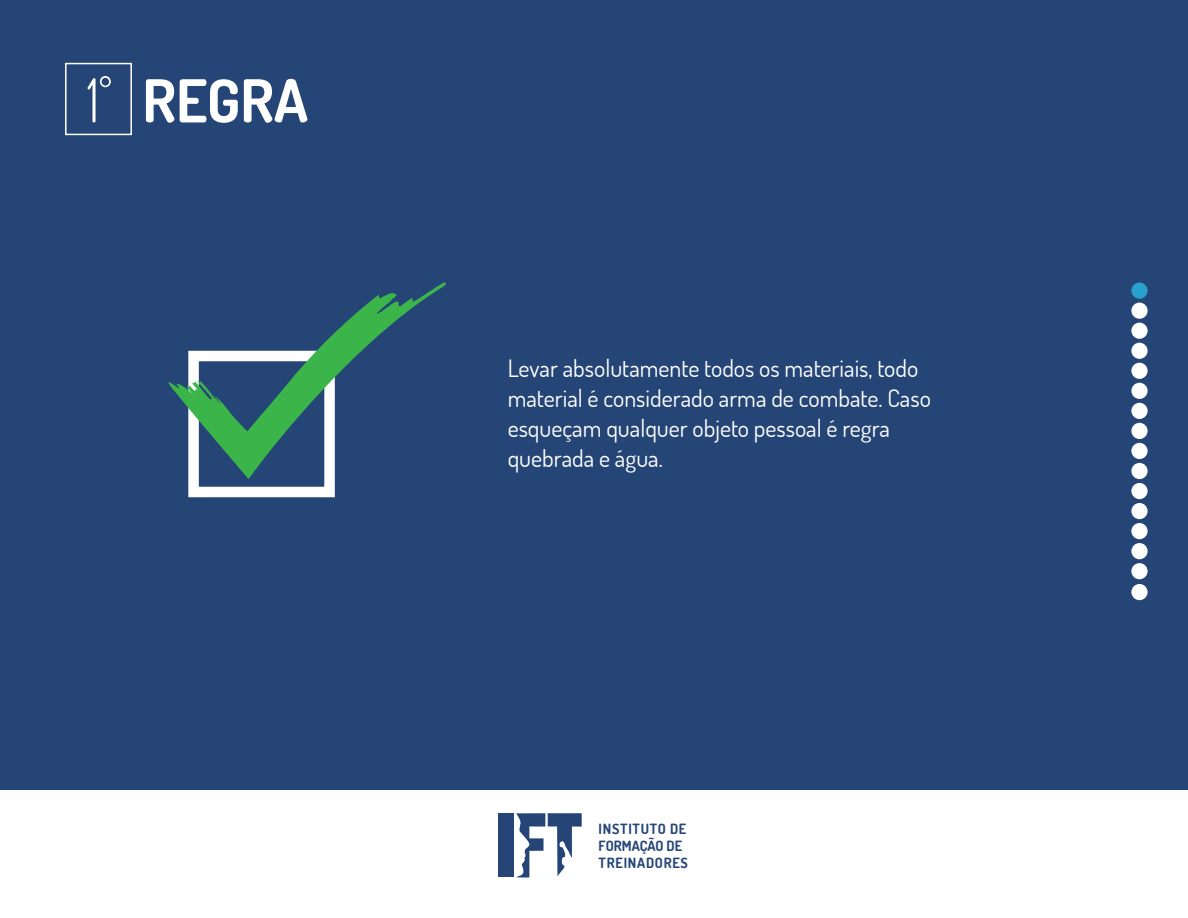
<style>
.page{position:relative;width:1188px;height:918px;background:#fff}
.page>*{position:absolute;margin:0;border:0;box-sizing:border-box;transform-origin:0 0}
.t1{font:700 59.1px "Dosis";color:#fff}
.t2{font:24px/30px "Dosis";color:#fff}
.t3{font:700 14.1px/17px "Dosis";letter-spacing:.05em;color:#244576}
.s1{font-weight:300;font-size:60.45px}
</style>
<div class="page">
<div style="left:0;top:0;width:1188px;height:789px;background:#244576"></div>
<div style="left:498px;top:813px;width:15px;height:64px;background:#244576"></div>
<svg style="left:516px;top:813px;width:66px;height:65px"></svg>
<div style="left:1131px;top:283px;width:17px;height:16px;background:#2aa0cd;border-radius:50%"></div>
<div style="left:1131px;top:303px;width:17px;height:16px;background:#fff;border-radius:50%"></div>
<div style="left:1131px;top:323px;width:17px;height:16px;background:#fff;border-radius:50%"></div>
<div style="left:1131px;top:343px;width:17px;height:16px;background:#fff;border-radius:50%"></div>
<div style="left:1131px;top:363px;width:17px;height:16px;background:#fff;border-radius:50%"></div>
<div style="left:1131px;top:383px;width:17px;height:16px;background:#fff;border-radius:50%"></div>
<div style="left:1131px;top:403px;width:17px;height:16px;background:#fff;border-radius:50%"></div>
<div style="left:1131px;top:423px;width:17px;height:16px;background:#fff;border-radius:50%"></div>
<div style="left:1131px;top:443px;width:17px;height:16px;background:#fff;border-radius:50%"></div>
<div style="left:1131px;top:463px;width:17px;height:16px;background:#fff;border-radius:50%"></div>
<div style="left:1131px;top:483px;width:17px;height:16px;background:#fff;border-radius:50%"></div>
<div style="left:1131px;top:503px;width:17px;height:16px;background:#fff;border-radius:50%"></div>
<div style="left:1131px;top:523px;width:17px;height:16px;background:#fff;border-radius:50%"></div>
<div style="left:1131px;top:543px;width:17px;height:16px;background:#fff;border-radius:50%"></div>
<div style="left:1131px;top:563px;width:17px;height:16px;background:#fff;border-radius:50%"></div>
<div style="left:1131px;top:584px;width:17px;height:16px;background:#fff;border-radius:50%"></div>
<div style="left:65px;top:63px;width:67px;height:72px;border:2px solid #fff"></div>
<div style="left:188px;top:351px;width:147px;height:146px;border:10px solid #fff"></div>
<svg style="left:168px;top:282px;width:278px;height:197px"></svg>
<h1 class="t1" style="left:87px;top:63px;width:223px"><span class="s1">1˚</span> REGRA</h1>
<p class="t2" style="left:508px;top:353px;width:425px">Levar absolutamente todos os materiais, todo material é considerado arma de combate. Caso esqueçam qualquer objeto pessoal é regra quebrada e água.</p>
<p class="t3" style="left:599px;top:820px;width:91px">INSTITUTO DE<br>FORMAÇÃO DE<br>TREINADORES</p>
</div>
